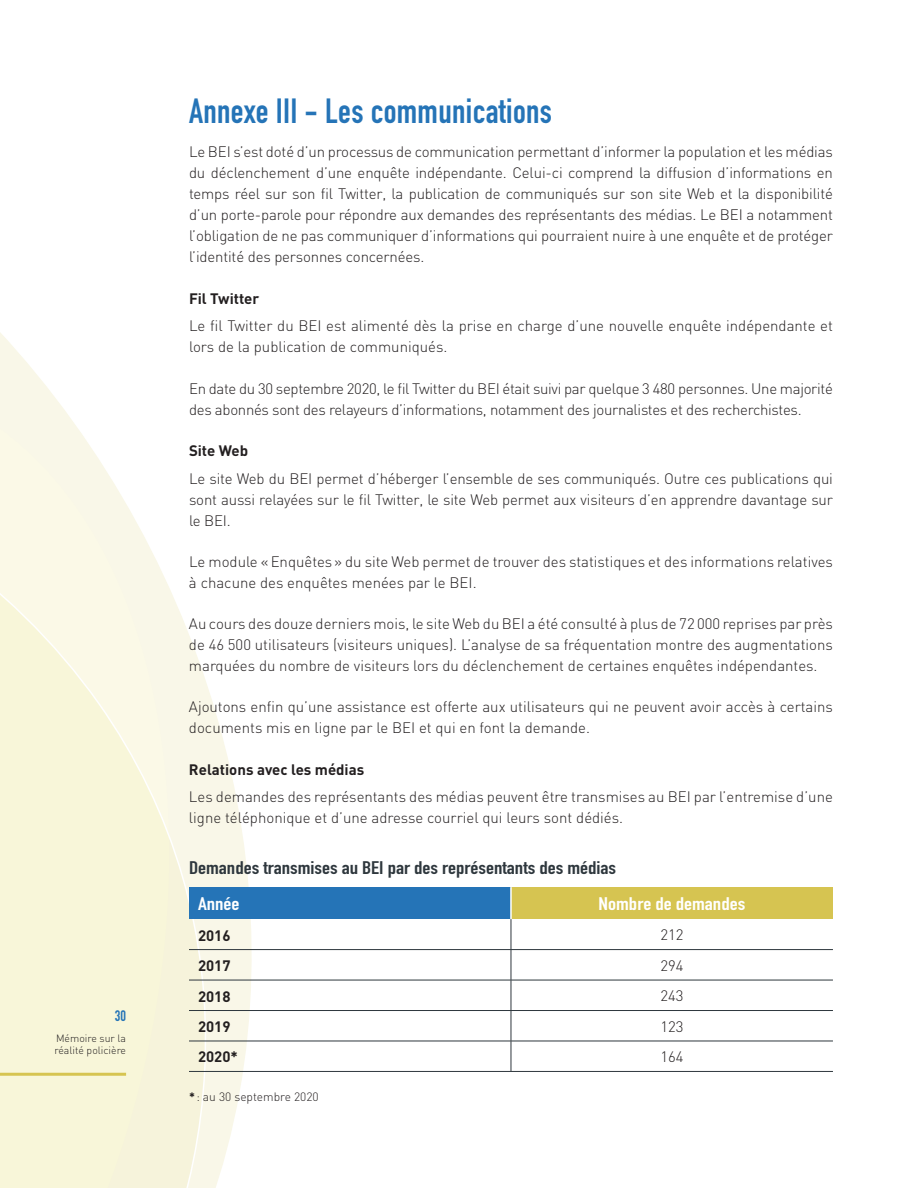
<style>
.page{position:relative;width:918px;height:1188px;background:#fff}
.page>*{position:absolute;margin:0;border:0;box-sizing:border-box;transform-origin:0 0}
.t1{font:34.5px "DIN Engschrift";letter-spacing:.01em;color:#2574b7}
.t2{font:18px "DIN Engschrift";color:#2e373d;scale:1.2 1}
.t3{font:18px "DIN Engschrift";color:#fff;scale:1.2 1}
.t4{font:300 15px/21px "DIN";color:#231f20}
.t5{font:300 15px/21px "DIN";letter-spacing:-.02em;color:#231f20}
.t6{font:700 15px "DIN";color:#231f20}
.t7{font:15px "DIN Engschrift";color:#2574b7}
.t8{font:300 12px "DINOT";color:#231f20}
.t9{font:300 10.5px/12px "DIN";color:#231f20}
.s1{font-weight:700}
</style>
<div class="page">
<svg style="left:0;top:332px;width:503px;height:856px"></svg>
<svg style="left:175px;top:423px;width:38px;height:765px"></svg>
<svg style="left:0;top:391px;width:175px;height:797px;background:#f9f7e0"></svg>
<hr style="left:0;top:1073px;width:126px;height:3px;background:#d6c451">
<div style="left:189px;top:887px;width:322px;height:32px;background:#2574b7"></div>
<div style="left:511px;top:887px;width:322px;height:32px;background:#d6c451"></div>
<hr style="left:510px;top:887px;width:2px;height:32px;background:#fff">
<hr style="left:511px;top:919px;width:1px;height:30px;background:#2e373d">
<hr style="left:189px;top:949px;width:322px;height:1px;background:#2e373d">
<hr style="left:511px;top:949px;width:322px;height:1px;background:#2e373d">
<hr style="left:511px;top:950px;width:1px;height:30px;background:#2e373d">
<hr style="left:189px;top:980px;width:322px;height:1px;background:#2e373d">
<hr style="left:511px;top:980px;width:322px;height:1px;background:#2e373d">
<hr style="left:511px;top:980px;width:1px;height:30px;background:#2e373d">
<hr style="left:189px;top:1010px;width:322px;height:1px;background:#2e373d">
<hr style="left:511px;top:1010px;width:322px;height:1px;background:#2e373d">
<hr style="left:511px;top:1011px;width:1px;height:30px;background:#2e373d">
<hr style="left:189px;top:1041px;width:322px;height:1px;background:#2e373d">
<hr style="left:511px;top:1041px;width:322px;height:1px;background:#2e373d">
<hr style="left:511px;top:1041px;width:1px;height:30px;background:#2e373d">
<hr style="left:189px;top:1071px;width:322px;height:1px;background:#2e373d">
<hr style="left:511px;top:1071px;width:322px;height:1px;background:#2e373d">
<p class="t7" style="left:115px;top:1007px;width:13px">30</p>
<p class="t9" style="left:55px;top:1032px;width:73px">Mémoire sur la réalité policière</p>
<h1 class="t1" style="left:189px;top:91px;width:365px">Annexe III - Les communications</h1>
<p class="t4" style="left:189px;top:141px;width:645px;text-align:justify">Le BEI s’est doté d’un processus de communication permettant d’informer la population et les médias du déclenchement d’une enquête indépendante. Celui-ci comprend la diffusion d’informations en temps réel sur son fil Twitter, la publication de communiqués sur son site Web et la disponibilité d’un porte-parole pour répondre aux demandes des représentants des médias. Le BEI a notamment l’obligation de ne pas communiquer d’informations qui pourraient nuire à une enquête et de protéger l’identité des personnes concernées.</p>
<p class="t6" style="left:189px;top:288px;width:72px">Fil Twitter</p>
<p class="t4" style="left:189px;top:315px;width:645px">Le fil Twitter du BEI est alimenté dès la prise en charge d’une nouvelle enquête indépendante et lors de la publication de communiqués.</p>
<p class="t5" style="left:189px;top:378px;width:645px">En date du 30 septembre 2020, le fil Twitter du BEI était suivi par quelque 3 480 personnes. Une majorité des abonnés sont des relayeurs d’informations, notamment des journalistes et des recherchistes.</p>
<p class="t6" style="left:189px;top:441px;width:61px">Site Web</p>
<p class="t4" style="left:189px;top:468px;width:645px;text-align:justify">Le site Web du BEI permet d’héberger l’ensemble de ses communiqués. Outre ces publications qui sont aussi relayées sur le fil Twitter, le site Web permet aux visiteurs d’en apprendre davantage sur le BEI.</p>
<p class="t4" style="left:189px;top:551px;width:645px">Le module «Enquêtes» du site Web permet de trouver des statistiques et des informations relatives à chacune des enquêtes menées par le BEI.</p>
<p class="t4" style="left:189px;top:613px;width:645px;text-align:justify">Au cours des douze derniers mois, le site Web du BEI a été consulté à plus de 72 000 reprises par près de 46 500 utilisateurs (visiteurs uniques). L’analyse de sa fréquentation montre des augmentations marquées du nombre de visiteurs lors du déclenchement de certaines enquêtes indépendantes.</p>
<p class="t4" style="left:189px;top:696px;width:645px">Ajoutons enfin qu’une assistance est offerte aux utilisateurs qui ne peuvent avoir accès à certains documents mis en ligne par le BEI et qui en font la demande.</p>
<p class="t6" style="left:189px;top:759px;width:177px">Relations avec les médias</p>
<p class="t4" style="left:189px;top:786px;width:645px">Les demandes des représentants des médias peuvent être transmises au BEI par l’entremise d’une ligne téléphonique et d’une adresse courriel qui leurs sont dédiés.</p>
<p class="t2" style="left:189px;top:858px;width:357px">Demandes transmises au BEI par des représentants des médias</p>
<p class="t3" style="left:198px;top:893px;width:36px">Année</p>
<p class="t3" style="left:599px;top:893px;width:124px">Nombre de demandes</p>
<p class="t6" style="left:198px;top:925px;width:34px">2016</p>
<p class="t4" style="left:660px;top:924px;width:25px">212</p>
<p class="t6" style="left:198px;top:956px;width:34px">2017</p>
<p class="t4" style="left:660px;top:955px;width:25px">294</p>
<p class="t6" style="left:198px;top:986px;width:34px">2018</p>
<p class="t4" style="left:660px;top:985px;width:25px">243</p>
<p class="t6" style="left:198px;top:1017px;width:34px">2019</p>
<p class="t4" style="left:660px;top:1016px;width:25px">123</p>
<p class="t6" style="left:198px;top:1047px;width:41px">2020*</p>
<p class="t4" style="left:660px;top:1046px;width:25px">164</p>
<p class="t8" style="left:189px;top:1088px;width:131px"><span class="s1">*</span> : au 30 septembre 2020</p>
</div>
